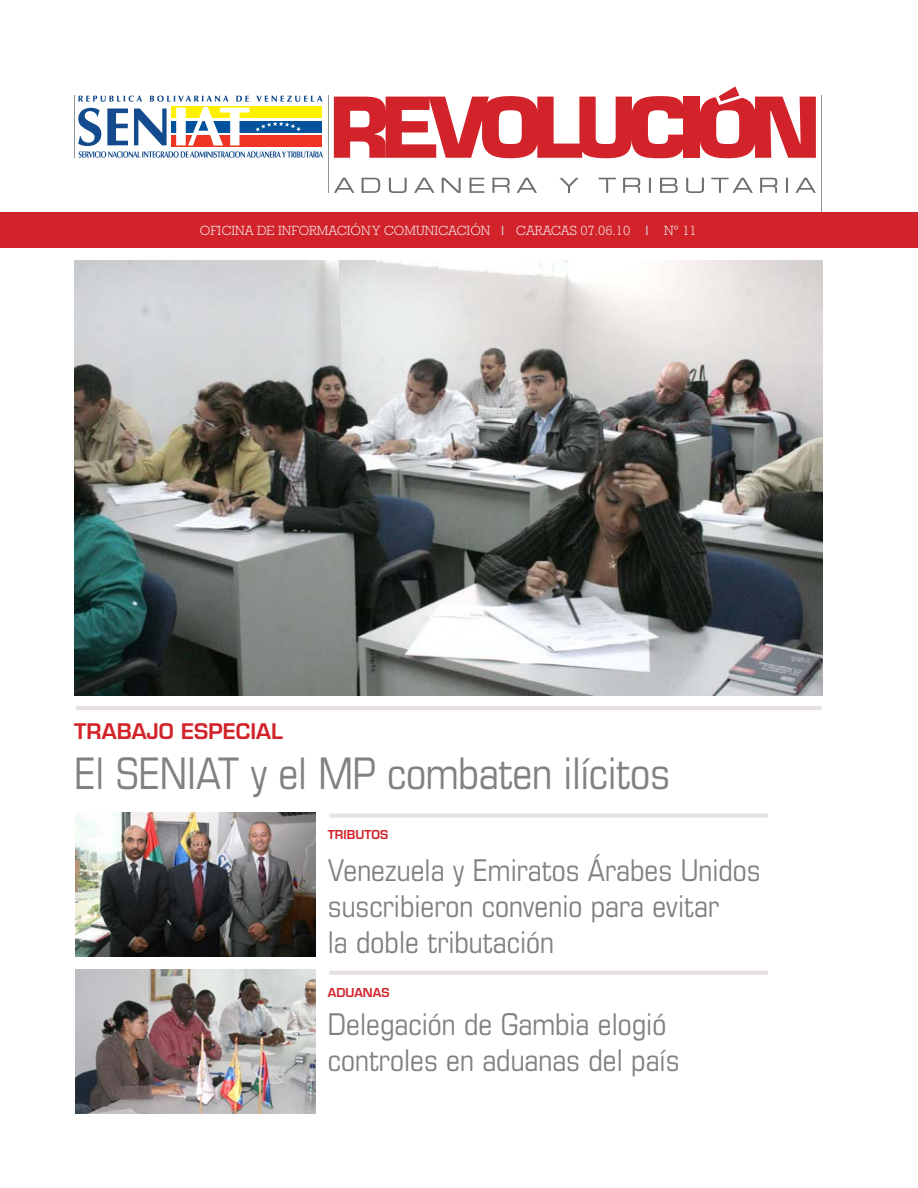
<style>
.page{position:relative;width:918px;height:1188px;background:#fff}
.page>*{position:absolute;margin:0;border:0;box-sizing:border-box;transform-origin:0 0}
.t1{font:condensed 43.5px "Eurostile LT Std";letter-spacing:-.01em;color:#818180}
.t2{font:condensed 30px/36px "Eurostile LT Std";color:#818180}
.t3{font:600 21px "Eurostile LT Std";color:#d2232a}
.t4{font:300 13.5px "Rockwell Std";color:#f6f6f6}
.t5{font:600 12px "Eurostile LT Std";color:#d2232a}
.s1{font-family:"Optima LT Std";font-weight:400;color:#d1d3d4}
</style>
<div class="page">
<div style="left:0;top:212px;width:918px;height:35px;background:#d2232a"></div>
<svg style="left:334px;top:96px;width:351px;height:62px"></svg>
<div style="left:684px;top:97px;width:16px;height:61px;background:#d2232a"></div>
<svg style="left:559px;top:178px;width:20px;height:15px"></svg>
<svg style="left:599px;top:178px;width:217px;height:15px"></svg>
<svg style="left:334px;top:178px;width:203px;height:15px"></svg>
<svg style="left:699px;top:86px;width:117px;height:72px"></svg>
<hr style="left:328px;top:96px;width:1px;height:97px;background:#939598">
<hr style="left:74px;top:96px;width:1px;height:62px;background:#939598">
<hr style="left:822px;top:96px;width:1px;height:116px;background:#939598">
<div style="left:75px;top:705px;width:747px;height:6px;background:#e6e0e4"></div>
<div style="left:74px;top:705px;width:749px;height:7px;border:2px solid #fff"></div>
<div style="left:329px;top:970px;width:440px;height:5px;background:#e6e0e4"></div>
<div style="left:328px;top:969px;width:441px;height:7px;border:2px solid #fff"></div>
<div style="left:329px;top:813px;width:440px;height:5px;background:#e6e0e4"></div>
<div style="left:328px;top:812px;width:441px;height:7px;border:2px solid #fff"></div>
<img style="left:74px;top:261px;width:748px;height:434px">
<img style="left:76px;top:812px;width:239px;height:144px">
<img style="left:76px;top:969px;width:239px;height:145px">
<svg style="left:78px;top:96px;width:245px;height:62px"></svg>
<p class="t4" style="left:200px;top:225px;width:498px">OFICINA DE INFORMACIÓN Y COMUNICACIÓN <span class="s1">I</span> CARACAS 07.06.10 <span class="s1">I</span> N° 11</p>
<p class="t3" style="left:74px;top:720px;width:210px">TRABAJO ESPECIAL</p>
<h1 class="t1" style="left:74px;top:753px;width:597px">El SENIAT y el MP combaten ilícitos</h1>
<p class="t5" style="left:328px;top:828px;width:62px">TRIBUTOS</p>
<p class="t2" style="left:328px;top:854px;width:434px">Venezuela y Emiratos Árabes Unidos suscribieron convenio para evitar<br>la doble tributación</p>
<p class="t5" style="left:328px;top:986px;width:63px">ADUANAS</p>
<p class="t2" style="left:328px;top:1008px;width:353px">Delegación de Gambia elogió controles en aduanas del país</p>
</div>
